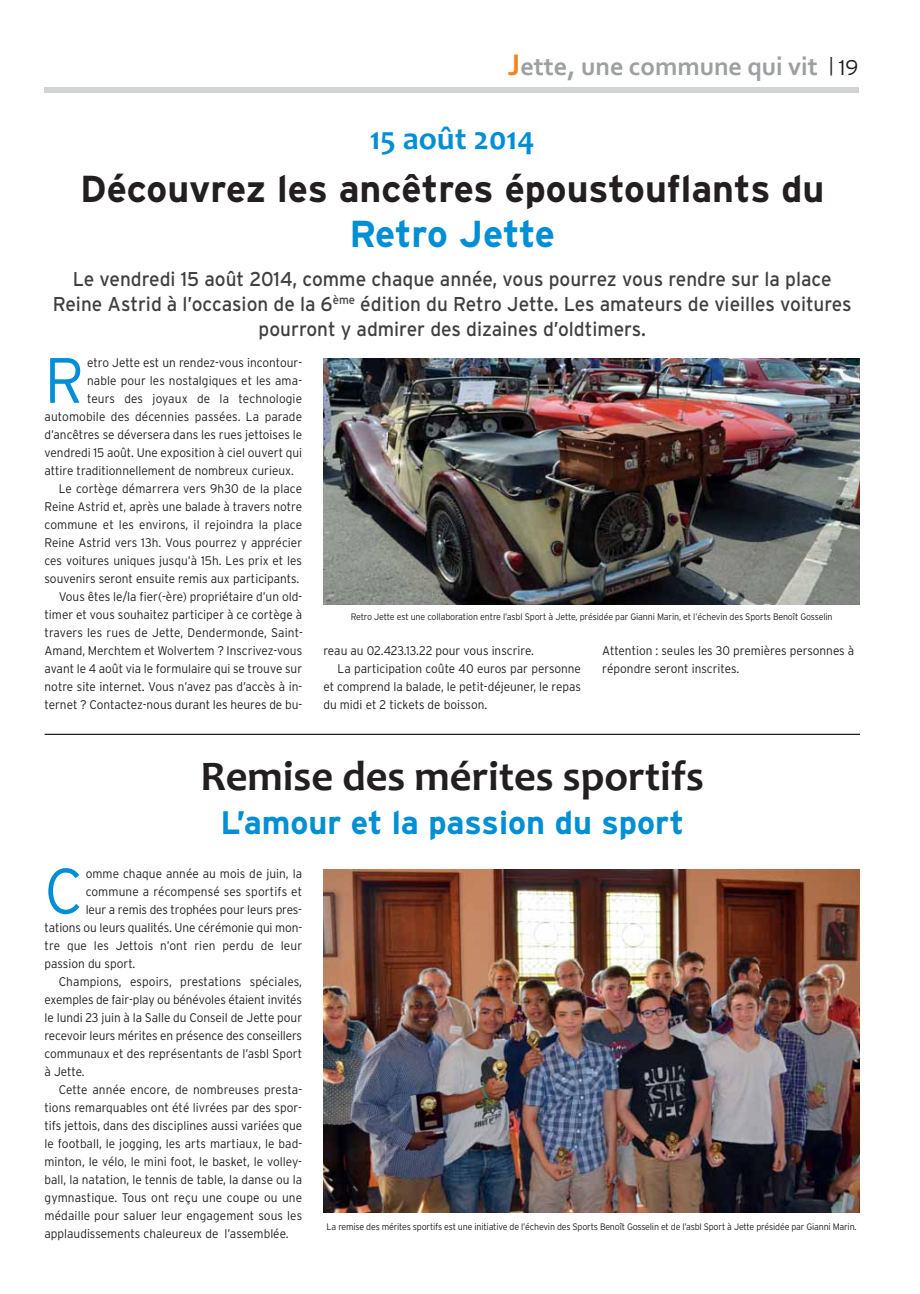
<style>
.page{position:relative;width:920px;height:1294px;background:#fff}
.page>*{position:absolute;margin:0;border:0;box-sizing:border-box;transform-origin:0 0}
.t1{font:300 63.88px "Interstate";color:#008fd4;scale:.95 1}
.t2{font:700 42.5px "Candara";color:#231f20}
.t3{font:700 37.5px "Interstate";color:#231f20}
.t4{font:700 37.5px "Interstate";letter-spacing:-.01em;color:#008fd4}
.t5{font:700 32.5px "Interstate";color:#008fd4}
.t6{font:700 32.5px "Candara";color:#008fd4}
.t7{font:700 26.25px "Corbel";color:#9d9fa1}
.t8{font:20px/25px "Interstate";color:#404041;text-align:center;scale:.95 1}
.t9{font:300 12.5px/18px "Interstate";color:#231f20;scale:.95 1}
.t10{font:300 9.38px "Interstate";letter-spacing:-.02em;color:#231f20;scale:.95 1}
.s1{font-size:31.25px;color:#f5821f}
.s2{font-family:"Interstate";font-weight:300;font-size:18.75px;color:#231f20}
.s3{font-family:"Interstate";font-weight:300;font-size:21.25px;color:#231f20}
</style>
<div class="page">
<div style="left:45px;top:87px;width:814px;height:6px;background:#d1d3d4"></div>
<img style="left:323px;top:359px;width:536px;height:246px">
<hr style="left:45px;top:734px;width:814px;height:1px;background:#231f20">
<img style="left:323px;top:870px;width:536px;height:342px">
<h3 class="t7" style="left:508px;top:57px;width:352px"><span class="s1">J</span>ette, une commune qui vit <span class="s2">|</span> <span class="s3">19</span></h3>
<h3 class="t6" style="left:369px;top:127px;width:167px">15 août 2014</h3>
<h3 class="t3" style="left:80px;top:174px;width:745px">Découvrez les ancêtres époustouflants du</h3>
<h3 class="t4" style="left:349px;top:219px;width:207px">Retro Jette</h3>
<h3 class="t8" style="left:53px;top:268px;width:842px">Le vendredi 15 août 2014, comme chaque année, vous pourrez vous rendre sur la place<br>Reine Astrid à l’occasion de la 6<sup>ème</sup> édition du Retro Jette. Les amateurs de vieilles voitures pourront y admirer des dizaines d’oldtimers.</h3>
<h1 class="t1" style="left:45px;top:356px;width:43px">R</h1>
<p class="t9" style="left:87px;top:354px;width:228px">etro Jette est un rendez-vous incontour-</p>
<p class="t9" style="left:87px;top:372px;width:228px">nable pour les nostalgiques et les ama-</p>
<p class="t9" style="left:87px;top:390px;width:228px">teurs des joyaux de la technologie</p>
<p class="t9" style="left:45px;top:408px;width:273px">automobile des décennies passées. La parade</p>
<p class="t9" style="left:45px;top:426px;width:273px">d’ancêtres se déversera dans les rues jettoises le</p>
<p class="t9" style="left:45px;top:444px;width:273px">vendredi 15 août. Une exposition à ciel ouvert qui</p>
<p class="t9" style="left:45px;top:462px;width:264px">attire traditionnellement de nombreux curieux.</p>
<p class="t9" style="left:59px;top:480px;width:258px">Le cortège démarrera vers 9h30 de la place</p>
<p class="t9" style="left:45px;top:498px;width:273px">Reine Astrid et, après une balade à travers notre</p>
<p class="t9" style="left:45px;top:516px;width:273px">commune et les environs, il rejoindra la place</p>
<p class="t9" style="left:45px;top:534px;width:273px">Reine Astrid vers 13h. Vous pourrez y apprécier</p>
<p class="t9" style="left:45px;top:552px;width:273px">ces voitures uniques jusqu’à 15h. Les prix et les</p>
<p class="t9" style="left:45px;top:570px;width:270px">souvenirs seront ensuite remis aux participants.</p>
<p class="t9" style="left:59px;top:588px;width:258px">Vous êtes le/la fier(-ère) propriétaire d’un old-</p>
<p class="t9" style="left:45px;top:606px;width:273px">timer et vous souhaitez participer à ce cortège à</p>
<p class="t9" style="left:45px;top:624px;width:273px">travers les rues de Jette, Dendermonde, Saint-</p>
<p class="t9" style="left:45px;top:642px;width:273px">Amand, Merchtem et Wolvertem ? Inscrivez-vous</p>
<p class="t9" style="left:45px;top:660px;width:273px">avant le 4 août via le formulaire qui se trouve sur</p>
<p class="t9" style="left:45px;top:678px;width:273px">notre site internet. Vous n’avez pas d’accès à in-</p>
<p class="t9" style="left:45px;top:696px;width:273px">ternet ? Contactez-nous durant les heures de bu-</p>
<p class="t10" style="left:350px;top:613px;width:509px">Retro Jette est une collaboration entre l’asbl Sport à Jette, présidée par Gianni Marin, et l’échevin des Sports Benoît Gosselin</p>
<p class="t9" style="left:602px;top:642px;width:267px">Attention : seules les 30 premières personnes à répondre seront inscrites.</p>
<p class="t9" style="left:323px;top:642px;width:223px">reau au 02.423.13.22 pour vous inscrire.</p>
<p class="t9" style="left:337px;top:660px;width:258px">La participation coûte 40 euros par personne</p>
<p class="t9" style="left:323px;top:678px;width:273px">et comprend la balade, le petit-déjeuner, le repas</p>
<p class="t9" style="left:323px;top:696px;width:174px">du midi et 2 tickets de boisson.</p>
<h2 class="t2" style="left:200px;top:761px;width:505px">Remise des mérites sportifs</h2>
<h3 class="t5" style="left:220px;top:810px;width:465px">L’amour et la passion du sport</h3>
<h1 class="t1" style="left:45px;top:867px;width:42px">C</h1>
<p class="t9" style="left:86px;top:865px;width:229px">omme chaque année au mois de juin, la</p>
<p class="t9" style="left:86px;top:883px;width:229px">commune a récompensé ses sportifs et</p>
<p class="t9" style="left:86px;top:901px;width:229px">leur a remis des trophées pour leurs pres-</p>
<p class="t9" style="left:45px;top:919px;width:273px">tations ou leurs qualités. Une cérémonie qui mon-</p>
<p class="t9" style="left:45px;top:937px;width:273px">tre que les Jettois n’ont rien perdu de leur</p>
<p class="t9" style="left:45px;top:955px;width:97px">passion du sport.</p>
<p class="t9" style="left:59px;top:973px;width:258px">Champions, espoirs, prestations spéciales,</p>
<p class="t9" style="left:45px;top:991px;width:273px">exemples de fair-play ou bénévoles étaient invités</p>
<p class="t9" style="left:45px;top:1009px;width:273px">le lundi 23 juin à la Salle du Conseil de Jette pour</p>
<p class="t9" style="left:45px;top:1027px;width:273px">recevoir leurs mérites en présence des conseillers</p>
<p class="t9" style="left:45px;top:1045px;width:273px">communaux et des représentants de l’asbl Sport</p>
<p class="t9" style="left:45px;top:1063px;width:44px">à Jette.</p>
<p class="t9" style="left:59px;top:1081px;width:258px">Cette année encore, de nombreuses presta-</p>
<p class="t9" style="left:45px;top:1099px;width:272px">tions remarquables ont été livrées par des spor-</p>
<p class="t9" style="left:45px;top:1117px;width:273px">tifs jettois, dans des disciplines aussi variées que</p>
<p class="t9" style="left:45px;top:1135px;width:273px">le football, le jogging, les arts martiaux, le bad-</p>
<p class="t9" style="left:45px;top:1153px;width:272px">minton, le vélo, le mini foot, le basket, le volley-</p>
<p class="t9" style="left:45px;top:1171px;width:273px">ball, la natation, le tennis de table, la danse ou la</p>
<p class="t9" style="left:45px;top:1189px;width:273px">gymnastique. Tous ont reçu une coupe ou une</p>
<p class="t9" style="left:45px;top:1207px;width:273px">médaille pour saluer leur engagement sous les</p>
<p class="t9" style="left:45px;top:1225px;width:258px">applaudissements chaleureux de l’assemblée.</p>
<p class="t10" style="left:326px;top:1223px;width:559px">La remise des mérites sportifs est une initiative de l’échevin des Sports Benoît Gosselin et de l’asbl Sport à Jette présidée par Gianni Marin.</p>
</div>
